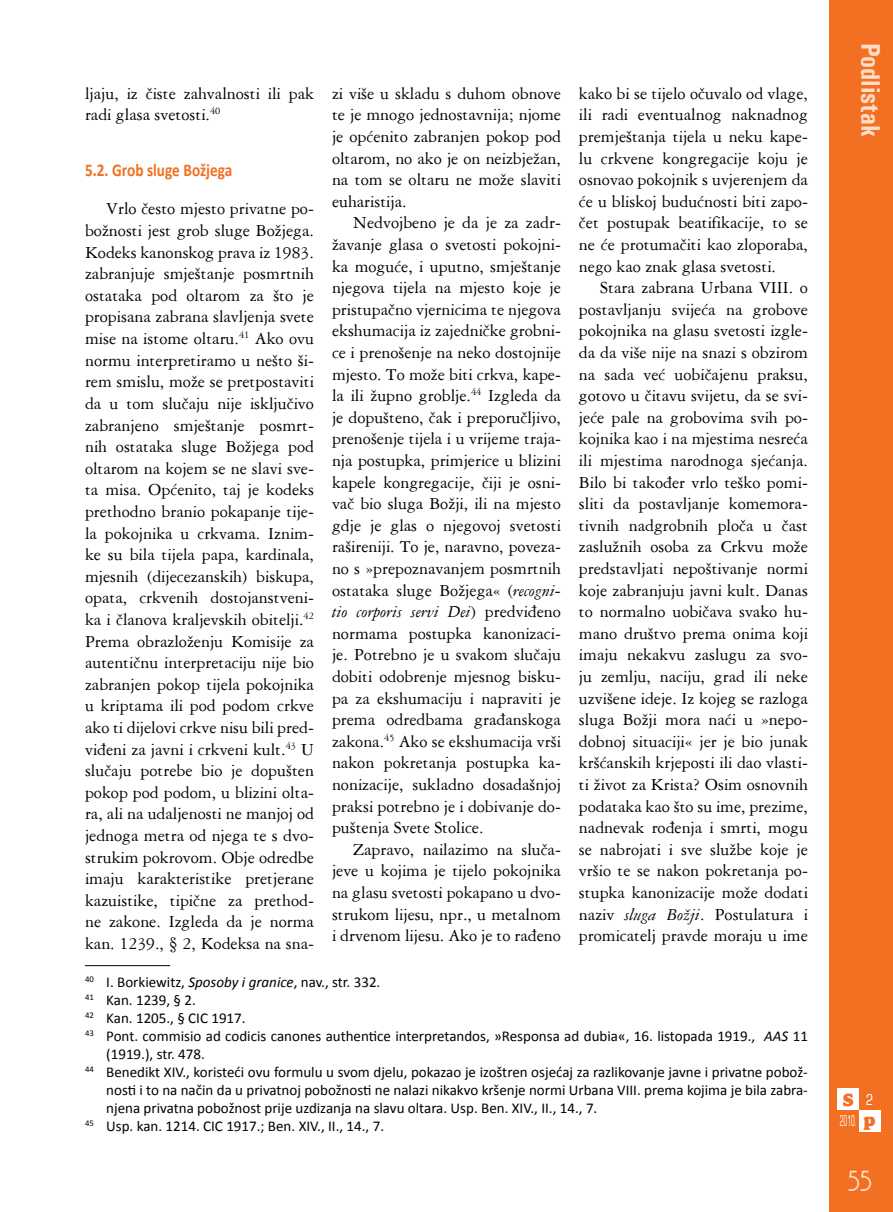
<style>
.page{position:relative;width:893px;height:1212px;background:#fff}
.page>*{position:absolute;margin:0;border:0;box-sizing:border-box;transform-origin:0 0}
.t1{font:700 condensed 27px "Univers";color:#fedec7}
.t2{font:27px "Andes";color:#fedec7}
.t3{font:18px/21.6px "American Garamond BT";color:#000;text-align:justify}
.t4{font:700 18px "Calibri";color:#f36f21;scale:.85 1}
.t5{font:800 18px "Alfredo";color:#f36f21}
.t6{font:15px "Calibri";color:#000}
.t7{font:condensed 15px "Square 721 BT";color:#fff;scale:.5 1}
.t8{font:condensed 15px "Square 721 BT";color:#fff}
.s1{font-style:italic}
.s2{font-family:"Alfredo";font-weight:800;font-stretch:normal;font-size:18px;color:#f36f21}
</style>
<div class="page">
<div style="left:829px;top:0;width:64px;height:1212px;background:#f36f21"></div>
<div style="left:838px;top:1089px;width:21px;height:21px;background:#fff"></div>
<div style="left:859px;top:1110px;width:21px;height:21px;background:#fff"></div>
<hr style="left:85px;top:965px;width:85px;height:1px;background:#000">
<p class="t3" style="left:85px;top:82px;width:230px">ljaju, iz čiste zahvalnosti ili pak radi glasa svetosti.<sup>40</sup></p>
<p class="t4" style="left:85px;top:159px;width:175px">5.2. Grob sluge Božjega</p>
<p class="t3" style="left:85px;top:198px;width:230px;text-indent:21px">Vrlo često mjesto privatne po&shy;božnosti jest grob sluge Božjega.<br>Kodeks kanonskog prava iz 1983. zabranjuje smještanje posmrtnih ostataka pod oltarom za što je propisana zabrana slavljenja svete mise na istome oltaru.<sup>41</sup> Ako ovu normu interpretiramo u nešto ši&shy;rem smislu, može se pretpostaviti da u tom slučaju nije isključivo zabranjeno smještanje posmrt&shy;nih ostataka sluge Božjega pod oltarom na kojem se ne slavi sve&shy;ta misa. Općenito, taj je kodeks prethodno branio pokapanje tije&shy;la pokojnika u crkvama. Iznim&shy;ke su bila tijela papa, kardinala, mjesnih (dijecezanskih) biskupa, opata, crkvenih dostojanstveni&shy;ka i članova kraljevskih obitelji.<sup>42<br></sup>Prema obrazloženju Komisije za autentičnu interpretaciju nije bio zabranjen pokop tijela pokojnika u kriptama ili pod podom crkve ako ti dijelovi crkve nisu bili pred&shy;viđeni za javni i crkveni kult.<sup>43</sup> U slučaju potrebe bio je dopušten pokop pod podom, u blizini olta&shy;ra, ali na udaljenosti ne manjoj od jednoga metra od njega te s dvo&shy;strukim pokrovom. Obje odredbe imaju karakteristike pretjerane kazuistike, tipične za prethod&shy;ne zakone. Izgleda da je norma kan. 1239., § 2, Kodeksa na sna-</p>
<p class="t3" style="left:332px;top:82px;width:230px">zi više u skladu s duhom obnove te je mnogo jednostavnija; njome je općenito zabranjen pokop pod oltarom, no ako je on neizbježan, na tom se oltaru ne može slaviti euharistija.</p>
<p class="t3" style="left:332px;top:212px;width:230px;text-indent:21px">Nedvojbeno je da je za zadr&shy;žavanje glasa o svetosti pokojni&shy;ka moguće, i uputno, smještanje njegova tijela na mjesto koje je pristupačno vjernicima te njegova ekshumacija iz zajedničke grobni&shy;ce i prenošenje na neko dostojnije mjesto. To može biti crkva, kape&shy;la ili župno groblje.<sup>44</sup> Izgleda da je dopušteno, čak i preporučljivo, prenošenje tijela i u vrijeme traja&shy;nja postupka, primjerice u blizini kapele kongregacije, čiji je osni&shy;vač bio sluga Božji, ili na mjesto gdje je glas o njegovoj svetosti rašireniji. To je, naravno, poveza&shy;no s »prepoznavanjem posmrtnih ostataka sluge Božjega« (<span class="s1">recogni&shy;tio corporis servi Dei</span>) predviđeno normama postupka kanonizaci&shy;je. Potrebno je u svakom slučaju dobiti odobrenje mjesnog bisku&shy;pa za ekshumaciju i napraviti je prema odredbama građanskoga zakona.<sup>45</sup> Ako se ekshumacija vrši nakon pokretanja postupka ka&shy;nonizacije, sukladno dosadašnjoj praksi potrebno je i dobivanje do&shy;puštenja Svete Stolice.</p>
<p class="t3" style="left:332px;top:838px;width:230px;text-indent:21px">Zapravo, nailazimo na sluča&shy;jeve u kojima je tijelo pokojnika na glasu svetosti pokapano u dvo&shy;strukom lijesu, npr., u metalnom i drvenom lijesu. Ako je to rađeno</p>
<p class="t3" style="left:579px;top:82px;width:230px">kako bi se tijelo očuvalo od vlage, ili radi eventualnog naknadnog premještanja tijela u neku kape&shy;lu crkvene kongregacije koju je osnovao pokojnik s uvjerenjem da će u bliskoj budućnosti biti zapo&shy;čet postupak beatifikacije, to se ne će protumačiti kao zloporaba, nego kao znak glasa svetosti.</p>
<p class="t3" style="left:579px;top:276px;width:230px;text-indent:21px">Stara zabrana Urbana VIII. o postavljanju svijeća na grobove pokojnika na glasu svetosti izgle&shy;da da više nije na snazi s obzirom na sada već uobičajenu praksu, gotovo u čitavu svijetu, da se svi&shy;jeće pale na grobovima svih po&shy;kojnika kao i na mjestima nesreća ili mjestima narodnoga sjećanja.<br>Bilo bi također vrlo teško pomi&shy;sliti da postavljanje komemora&shy;tivnih nadgrobnih ploča u čast zaslužnih osoba za Crkvu može predstavljati nepoštivanje normi koje zabranjuju javni kult. Danas to normalno uobičava svako hu&shy;mano društvo prema onima koji imaju nekakvu zaslugu za svo&shy;ju zemlju, naciju, grad ili neke uzvišene ideje. Iz kojeg se razloga sluga Božji mora naći u »nepo&shy;dobnoj situaciji« jer je bio junak kršćanskih krjeposti ili dao vlasti&shy;ti život za Krista? Osim osnovnih podataka kao što su ime, prezime, nadnevak rođenja i smrti, mogu se nabrojati i sve službe koje je vršio te se nakon pokretanja po&shy;stupka kanonizacije može dodati naziv <span class="s1">sluga Božji</span>. Postulatura i promicatelj pravde moraju u ime</p>
<p class="t6" style="left:85px;top:973px;width:297px"><sup>40</sup> I. Borkiewitz, <span class="s1">Sposoby i granice</span>, nav., str. 332.</p>
<p class="t6" style="left:85px;top:991px;width:112px"><sup>41</sup> Kan. 1239, § 2.</p>
<p class="t6" style="left:85px;top:1009px;width:162px"><sup>42</sup> Kan. 1205., § CIC 1917.</p>
<p class="t6" style="left:85px;top:1027px;width:724px"><sup>43</sup> Pont. commisio ad codicis canones authentice interpretandos, »Responsa ad dubia«, 16. listopada 1919., <span class="s1">AAS</span> 11</p>
<p class="t6" style="left:106px;top:1045px;width:100px">(1919.), str. 478.</p>
<p class="t6" style="left:85px;top:1063px;width:724px"><sup>44</sup> Benedikt XIV., koristeći ovu formulu u svom djelu, pokazao je izoštren osjećaj za razlikovanje javne i privatne pobož-</p>
<p class="t6" style="left:106px;top:1081px;width:703px">nosti i to na način da u privatnoj pobožnosti ne nalazi nikakvo kršenje normi Urbana VIII. prema kojima je bila zabra-</p>
<p class="t6" style="left:106px;top:1099px;width:493px">njena privatna pobožnost prije uzdizanja na slavu oltara. Usp. Ben. XIV., II., 14., 7.</p>
<p class="t6" style="left:85px;top:1117px;width:301px"><sup>45</sup> Usp. kan. 1214. CIC 1917.; Ben. XIV., II., 14., 7.</p>
<h1 class="t1" style="left:887px;top:43px;width:96px;rotate:90deg">Podlistak</h1>
<p class="t5" style="left:843px;top:1090px;width:12px">S</p>
<p class="t7" style="left:840px;top:1112px;width:72px">2010. <span class="s2">p</span></p>
<p class="t8" style="left:866px;top:1090px;width:9px">2</p>
<h1 class="t2" style="left:848px;top:1169px;width:25px">55</h1>
</div>
